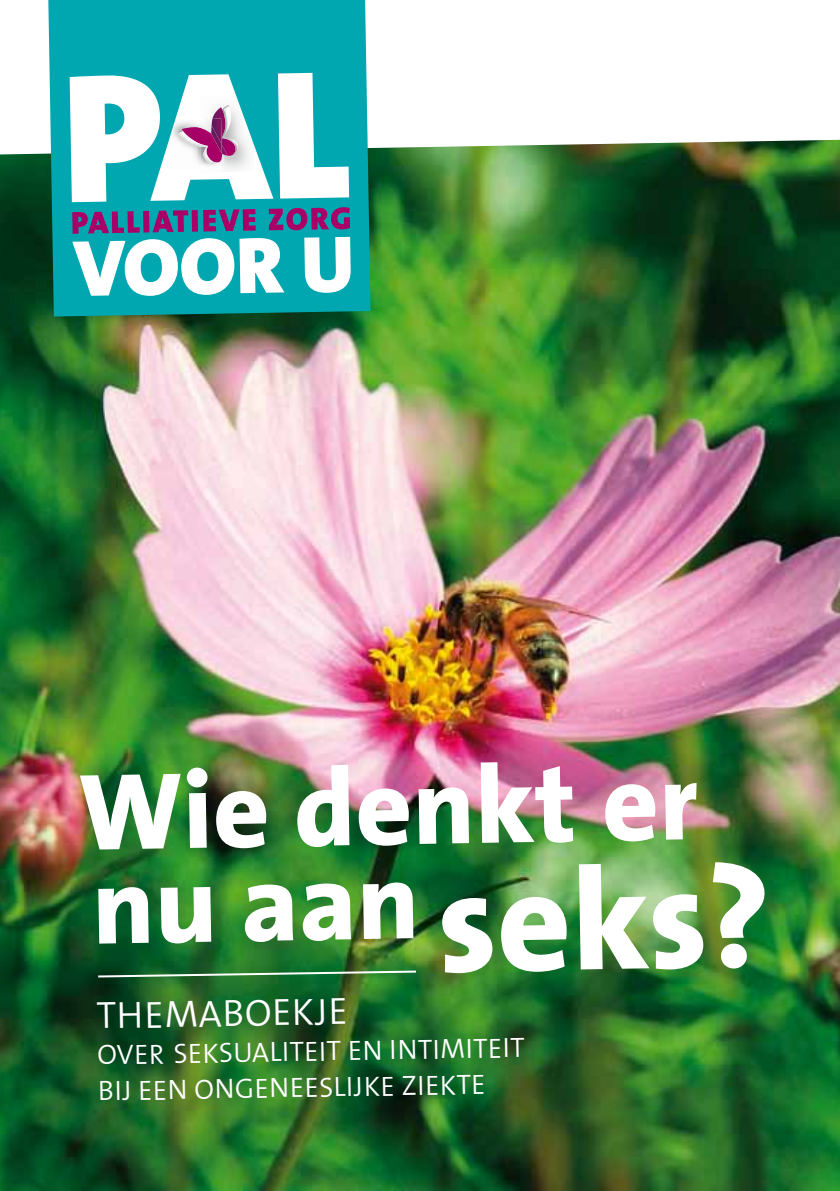
<style>
.page{position:relative;width:840px;height:1191px;background:#fff}
.page>*{position:absolute;margin:0;border:0;box-sizing:border-box;transform-origin:0 0}
.t1{font:800 110px/94px "The Sans";color:#fff}
.t2{font:300 38px "The Sans";color:#fff}
.t3{font:300 28px/36px "The Sans";color:#fff}
.s1{font-size:144px}
</style>
<div class="page">
<img style="left:0;top:154px;width:839px;height:1037px">
<img style="left:29px;top:139px;width:810px;height:15px">
<svg style="left:96px;top:969px;width:322px;height:9px;background:#4a8856"></svg>
<svg style="left:48px;top:0;width:322px;height:316px;background:#05a4ac"></svg>
<svg style="left:70px;top:73px;width:281px;height:223px"></svg>
<img style="left:200px;top:144px;width:17px;height:20px">
<img style="left:184px;top:132px;width:29px;height:29px">
<h1 class="t1" style="left:78px;top:763px;width:691px;rotate:-1deg">Wie denkt er nu aan <span class="s1">seks?</span></h1>
<h2 class="t2" style="left:96px;top:984px;width:252px;rotate:-1deg">THEMABOEKJE</h2>
<p class="t3" style="left:97px;top:1036px;width:428px;rotate:-1deg">OVER sek sualite it en intim ite it bijee n o ngenee slijke ziekte</p>
</div>
